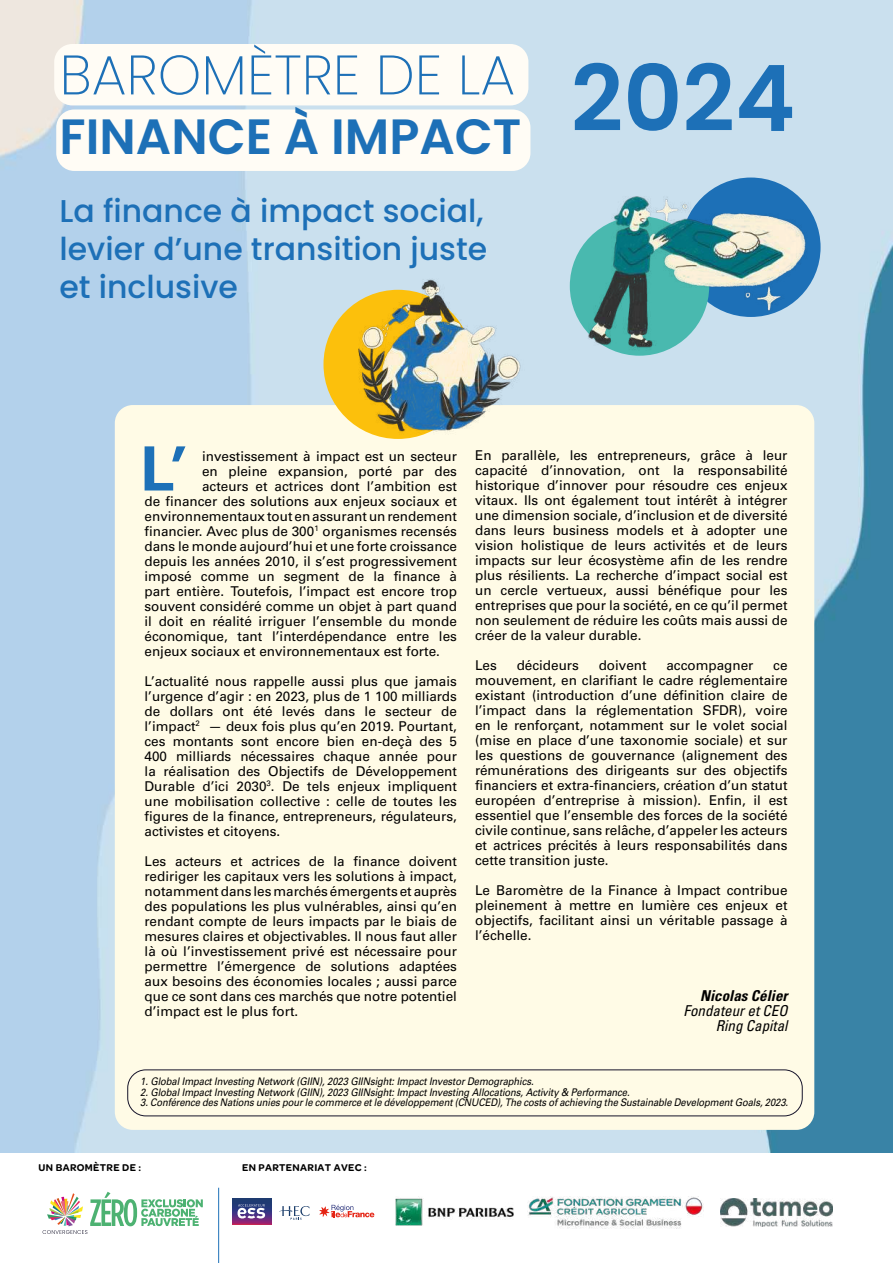
<style>
.page{position:relative;width:893px;height:1263px;background:#fff}
.page>*{position:absolute;margin:0;border:0;box-sizing:border-box;transform-origin:0 0}
.t1{font:600 91.5px "Poppins";color:#1d70b7}
.t2{font:61.05px "Univers LT 65 Bd";color:#1d71b8}
.t3{font:200 55.5px "Poppins";color:#1d70b7}
.t4{font:600 49.5px "Poppins";color:#1d70b7}
.t5{font:500 31.5px/37.8px "Poppins";color:#1d70b7;text-align:justify}
.t6{font:15px/15px "Univers LT 57 Cn Obl";color:#000;text-align:right}
.t7{font:15px "Univers LT 67 Bd Cn Obl";color:#000}
.t8{font:13.5px/15px "Univers LT 55 Rm";color:#000;text-align:justify}
.t9{font:10.5px "Univers LT 55 Obl";letter-spacing:-.01em;color:#000;scale:.9 1}
.t10{font:600 10.5px "Omnes";letter-spacing:.035em;color:#000}
.s1{color:#1d70b7}
</style>
<div class="page">
<img style="left:43px;top:1192px;width:159px;height:42px">
<img style="left:0;top:0;width:893px;height:1152px">
<div style="left:54px;top:44px;width:474px;height:61px;background:#fffcf5;border-radius:18px"></div>
<div style="left:56px;top:109px;width:474px;height:62px;background:#fffcf5;border-radius:18px"></div>
<div style="left:681px;top:178px;width:140px;height:139px;background:#1d70b7;border-radius:50%"></div>
<img style="left:584px;top:192px;width:226px;height:159px">
<div style="left:115px;top:405px;width:699px;height:725px;background:#fffbe6;border-radius:18px"></div>
<img style="left:528px;top:1196px;width:176px;height:32px">
<img style="left:395px;top:1198px;width:119px;height:28px">
<img style="left:720px;top:1198px;width:112px;height:28px">
<hr style="left:218px;top:1188px;width:1px;height:75px;background:#1d71b8">
<img style="left:272px;top:262px;width:334px;height:177px">
<div style="left:127px;top:1069px;width:676px;height:47px;border:1px solid #15132a;border-radius:18px"></div>
<svg style="left:279px;top:1206px;width:31px;height:14px"></svg>
<img style="left:233px;top:1198px;width:38px;height:27px">
<svg style="left:238px;top:1204px;width:27px;height:14px"></svg>
<svg style="left:319px;top:1205px;width:55px;height:12px"></svg>
<h3 class="t3" style="left:60px;top:43px;width:457px">BAROMÈTRE DE LA</h3>
<h3 class="t4" style="left:60px;top:108px;width:463px">FINANCE À IMPACT</h3>
<h3 class="t5" style="left:60px;top:193px;width:429px">La finance à impact social, levier d’une transition juste et inclusive</h3>
<h1 class="t1" style="left:571px;top:46px;width:226px">2024</h1>
<h2 class="t2" style="left:140px;top:434px;width:48px">L<span class="s1">’</span></h2>
<p class="t8" style="left:202px;top:448px;width:256px">investissement à impact est un secteur</p>
<p class="t8" style="left:202px;top:463px;width:256px">en pleine expansion, porté par des</p>
<p class="t8" style="left:202px;top:478px;width:256px">acteurs et actrices dont l’ambition est</p>
<p class="t8" style="left:145px;top:493px;width:314px">de financer des solutions aux enjeux sociaux et</p>
<p class="t8" style="left:145px;top:508px;width:314px">environnementaux tout en assurant un rendement</p>
<p class="t8" style="left:145px;top:523px;width:314px">financier. Avec plus de 300<sup>1</sup> organismes recensés</p>
<p class="t8" style="left:145px;top:538px;width:314px">dans le monde aujourd’hui et une forte croissance</p>
<p class="t8" style="left:145px;top:553px;width:314px">depuis les années 2010, il s’est progressivement</p>
<p class="t8" style="left:145px;top:568px;width:314px">imposé comme un segment de la finance à</p>
<p class="t8" style="left:145px;top:583px;width:314px">part entière. Toutefois, l’impact est encore trop</p>
<p class="t8" style="left:145px;top:598px;width:314px">souvent considéré comme un objet à part quand</p>
<p class="t8" style="left:145px;top:613px;width:314px">il doit en réalité irriguer l’ensemble du monde</p>
<p class="t8" style="left:145px;top:628px;width:314px">économique, tant l’interdépendance entre les</p>
<p class="t8" style="left:145px;top:643px;width:297px">enjeux sociaux et environnementaux est forte.</p>
<p class="t8" style="left:145px;top:673px;width:314px">L’actualité nous rappelle aussi plus que jamais l’urgence d’agir : en 2023, plus de 1 100 milliards de dollars ont été levés dans le secteur de l’impact<sup>2</sup> — deux fois plus qu’en 2019. Pourtant, ces montants sont encore bien en-deçà des 5<br>400 milliards nécessaires chaque année pour la réalisation des Objectifs de Développement Durable d’ici 2030<sup>3</sup>. De tels enjeux impliquent une mobilisation collective : celle de toutes les figures de la finance, entrepreneurs, régulateurs, activistes et citoyens.</p>
<p class="t8" style="left:145px;top:853px;width:314px">Les acteurs et actrices de la finance doivent rediriger les capitaux vers les solutions à impact, notamment dans les marchés émergents et auprès des populations les plus vulnérables, ainsi qu’en rendant compte de leurs impacts par le biais de mesures claires et objectivables. Il nous faut aller là où l’investissement privé est nécessaire pour permettre l’émergence de solutions adaptées aux besoins des économies locales ; aussi parce que ce sont dans ces marchés que notre potentiel d’impact est le plus fort.</p>
<p class="t8" style="left:475px;top:448px;width:314px">En parallèle, les entrepreneurs, grâce à leur capacité d’innovation, ont la responsabilité historique d’innover pour résoudre ces enjeux vitaux. Ils ont également tout intérêt à intégrer une dimension sociale, d’inclusion et de diversité dans leurs business models et à adopter une vision holistique de leurs activités et de leurs impacts sur leur écosystème afin de les rendre plus résilients. La recherche d’impact social est un cercle vertueux, aussi bénéfique pour les entreprises que pour la société, en ce qu’il permet non seulement de réduire les coûts mais aussi de créer de la valeur durable.</p>
<p class="t8" style="left:475px;top:658px;width:23px">Les</p>
<p class="t8" style="left:517px;top:658px;width:64px">décideurs</p>
<p class="t8" style="left:599px;top:658px;width:50px">doivent</p>
<p class="t8" style="left:666px;top:658px;width:89px">accompagner</p>
<p class="t8" style="left:475px;top:658px;width:314px;text-indent:298px">ce mouvement, en clarifiant le cadre réglementaire existant (introduction d’une définition claire de l’impact dans la réglementation SFDR), voire en le renforçant, notamment sur le volet social (mise en place d’une taxonomie sociale) et sur les questions de gouvernance (alignement des rémunérations des dirigeants sur des objectifs financiers et extra-financiers, création d’un statut européen d’entreprise à mission). Enfin, il est essentiel que l’ensemble des forces de la société civile continue, sans relâche, d’appeler les acteurs et actrices précités à leurs responsabilités dans cette transition juste.</p>
<p class="t8" style="left:475px;top:883px;width:314px">Le Baromètre de la Finance à Impact contribue pleinement à mettre en lumière ces enjeux et objectifs, facilitant ainsi un véritable passage à l’échelle.</p>
<p class="t7" style="left:700px;top:989px;width:89px">Nicolas Célier</p>
<p class="t6" style="left:683px;top:1004px;width:106px">Fondateur et CEO<br>Ring Capital</p>
<p class="t9" style="left:140px;top:1077px;width:439px">1. Global Impact Investing Network (GIIN), 2023 GIINsight: Impact Investor Demographics.</p>
<p class="t9" style="left:140px;top:1088px;width:545px">2. Global Impact Investing Network (GIIN), 2023 GIINsight: Impact Investing Allocations, Activity &amp; Performance.</p>
<p class="t9" style="left:140px;top:1098px;width:721px">3. Conférence des Nations unies pour le commerce et le développement (CNUCED), The costs of achieving the Sustainable Development Goals, 2023.</p>
<p class="t10" style="left:39px;top:1161px;width:104px">UN BAROMÈTRE DE :</p>
<p class="t10" style="left:242px;top:1161px;width:126px">EN PARTENARIAT AVEC :</p>
</div>
